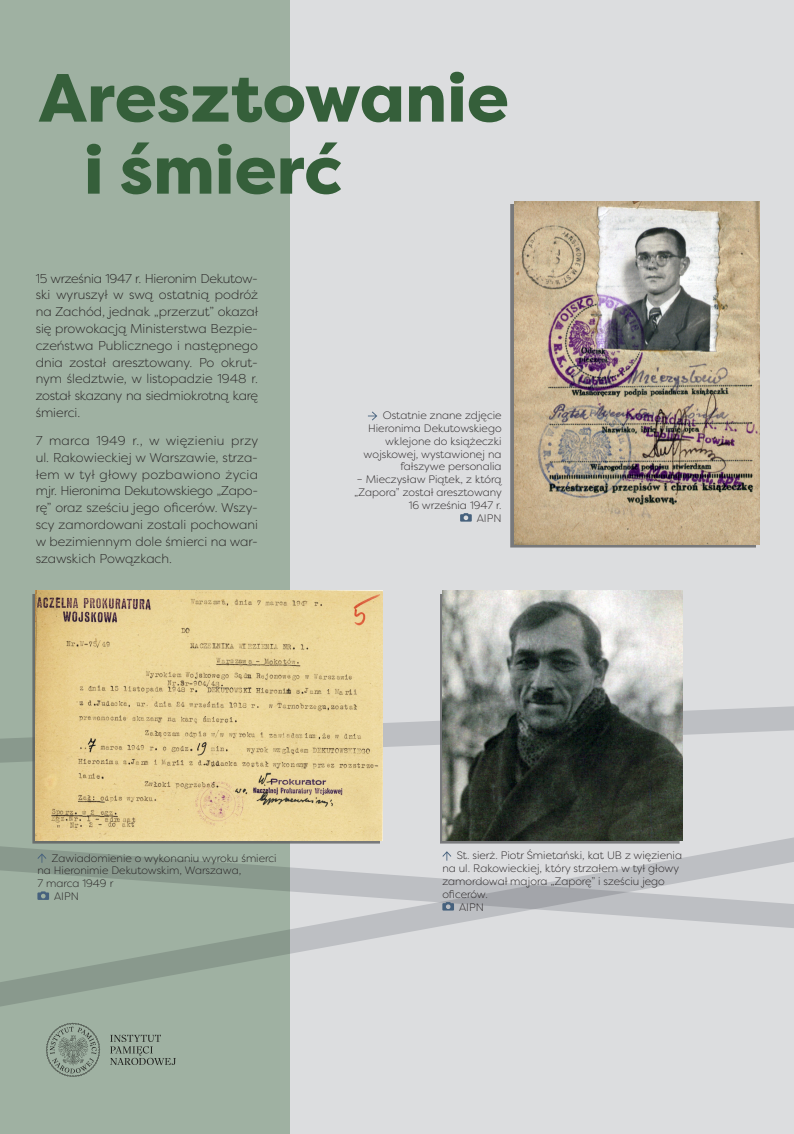
<style>
.page{position:relative;width:794px;height:1134px;background:#dcdddf}
.page>*{position:absolute;margin:0;border:0;box-sizing:border-box;transform-origin:0 0}
.tytul_planszy{font:800 68px/72px "Filson Pro";color:#355f3a}
.tekst_glowny{font:300 12.8px/16.8px "Filson Pro";color:#231f20;text-align:justify}
.podpis_just_prawo{font:300 10.8px/12.8px "Filson Pro";color:#231f20;text-align:right}
</style>
<div class="page">
<div style="left:0;top:0;width:289px;height:1134px;background:#9fb1a2"></div>
<svg style="left:0;top:706px;width:794px;height:57px"></svg>
<svg style="left:0;top:837px;width:794px;height:187px"></svg>
<div style="left:440px;top:594px;width:239px;height:249px;background:#57585a;opacity:.75"></div>
<img style="left:443px;top:591px;width:240px;height:249px">
<div style="left:511px;top:204px;width:245px;height:343px;background:#57585a;opacity:.75"></div>
<img style="left:514px;top:201px;width:245px;height:343px">
<div style="left:32px;top:594px;width:347px;height:249px;background:#57585a;opacity:.75"></div>
<img style="left:36px;top:591px;width:347px;height:249px">
<svg style="left:46px;top:1023px;width:54px;height:54px"></svg>
<svg style="left:110px;top:1035px;width:66px;height:30px"></svg>
<svg style="left:368px;top:411px;width:9px;height:9px"></svg>
<svg style="left:460px;top:513px;width:12px;height:9px"></svg>
<svg style="left:37px;top:853px;width:9px;height:10px"></svg>
<svg style="left:37px;top:891px;width:12px;height:9px"></svg>
<svg style="left:442px;top:851px;width:9px;height:10px"></svg>
<svg style="left:442px;top:902px;width:12px;height:8px"></svg>
<p class="tytul_planszy" style="left:84px;top:63px;width:426px;text-indent:-45px">Aresztowanie i śmierć</p>
<p class="tekst_glowny" style="left:36px;top:269px;width:224px">15 września 1947 r. Hieronim Dekutow&shy;ski wyruszył w swą ostatnią podróż na Zachód, jednak „przerzut” okazał się prowokacją Ministerstwa Bezpie&shy;czeństwa Publicznego i następnego dnia został aresztowany. Po okrut&shy;nym śledztwie, w listopadzie 1948 r. został skazany na siedmiokrotną karę śmierci.</p>
<p class="tekst_glowny" style="left:36px;top:432px;width:224px">7 marca 1949 r., w więzieniu przy ul. Rakowieckiej w Warszawie, strza&shy;łem w tył głowy pozbawiono życia mjr. Hieronima Dekutowskiego „Zapo&shy;rę” oraz sześciu jego oficerów. Wszy&shy;scy zamordowani zostali pochowani w bezimiennym dole śmierci na war&shy;szawskich Powązkach.</p>
<p class="podpis_just_prawo" style="left:364px;top:409px;width:139px">Ostatnie znane zdjęcie<br>Hieronima Dekutowskiego wklejone do książeczki wojskowej, wystawionej na fałszywe personalia</p>
<p class="podpis_just_prawo" style="left:354px;top:473px;width:149px">– Mieczysław Piątek, z którą „Zapora” został aresztowany<br>16 września 1947 r.<br>AIPN</p>
<p class="podpis_just_prawo" style="left:37px;top:851px;width:241px;text-align:left;text-indent:14px">Zawiadomienie o wykonaniu wyroku śmierci na Hieronimie Dekutowskim, Warszawa,<br>7 marca 1949 r</p>
<p class="podpis_just_prawo" style="left:54px;top:889px;width:26px">AIPN</p>
<p class="podpis_just_prawo" style="left:457px;top:849px;width:227px">St. sierż. Piotr Śmietański, kat UB z więzienia</p>
<p class="podpis_just_prawo" style="left:442px;top:862px;width:238px">na ul. Rakowieckiej, który strzałem w tył głowy</p>
<p class="podpis_just_prawo" style="left:442px;top:874px;width:224px">zamordował majora „Zaporę” i sześciu jego</p>
<p class="podpis_just_prawo" style="left:442px;top:887px;width:47px">oficerów.</p>
<p class="podpis_just_prawo" style="left:459px;top:900px;width:26px">AIPN</p>
</div>
